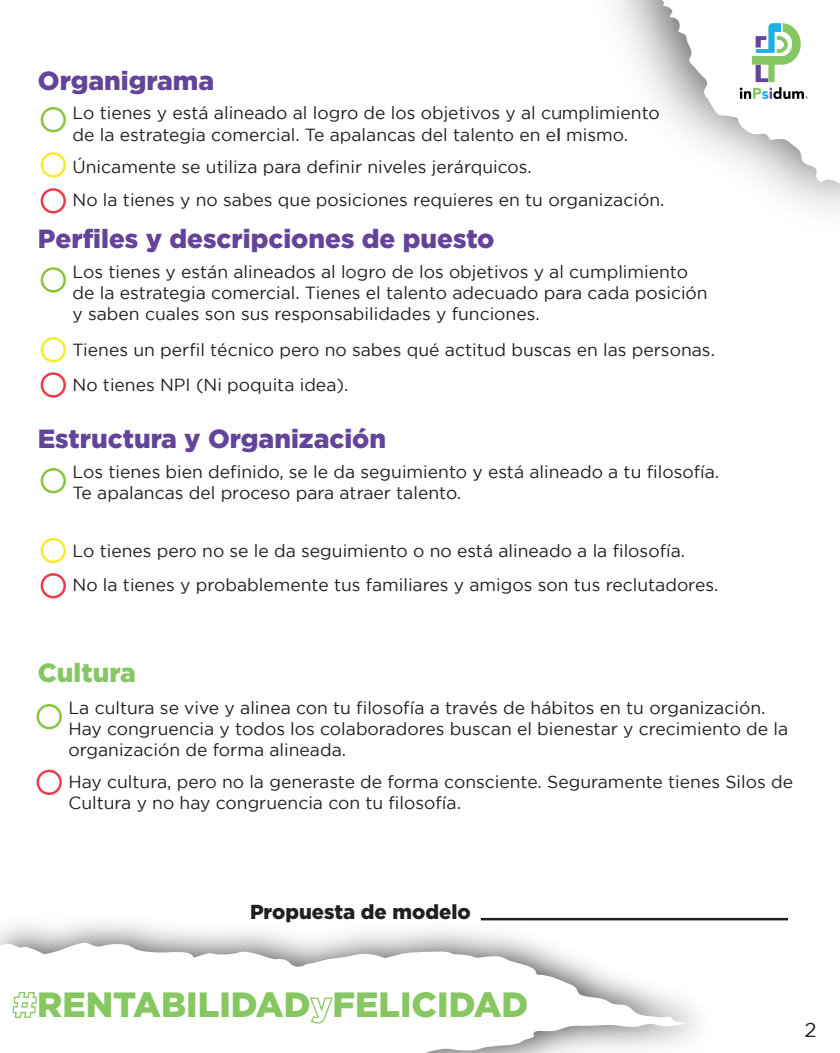
<style>
.page{position:relative;width:840px;height:1053px;background:#fff}
.page>*{position:absolute;margin:0;border:0;box-sizing:border-box;transform-origin:0 0}
.t1{font:900 35px "Gotham";color:#87c762}
.t2{font:900 26.25px "Gotham";color:#64439b}
.t3{font:900 26.25px "Gotham";color:#87c762}
.t4{font:900 20.25px "Gotham";color:#231f20}
.t5{font:20.25px "Gotham";color:#231f20}
.t6{font:17.5px/21px "Gotham";color:#231f20}
</style>
<div class="page">
<svg style="left:0;top:942px;width:686px;height:110px"></svg>
<svg style="left:12px;top:991px;width:25px;height:27px"></svg>
<svg style="left:309px;top:996px;width:25px;height:28px"></svg>
<div style="left:41px;top:188px;width:25px;height:25px;border:2px solid #ec3d4f;border-radius:50%"></div>
<div style="left:41px;top:152px;width:25px;height:25px;border:2px solid #f4ed2f;border-radius:50%"></div>
<div style="left:41px;top:107px;width:25px;height:25px;border:2px solid #8ac540;border-radius:50%"></div>
<div style="left:41px;top:372px;width:25px;height:25px;border:2px solid #ec3d4f;border-radius:50%"></div>
<div style="left:41px;top:337px;width:25px;height:25px;border:2px solid #f4ed2f;border-radius:50%"></div>
<div style="left:41px;top:267px;width:25px;height:25px;border:2px solid #8ac540;border-radius:50%"></div>
<div style="left:41px;top:573px;width:25px;height:25px;border:2px solid #ec3d4f;border-radius:50%"></div>
<div style="left:41px;top:538px;width:25px;height:25px;border:2px solid #f4ed2f;border-radius:50%"></div>
<div style="left:41px;top:468px;width:25px;height:25px;border:2px solid #8ac540;border-radius:50%"></div>
<div style="left:37px;top:769px;width:25px;height:26px;border:2px solid #ec3d4f;border-radius:50%"></div>
<div style="left:37px;top:704px;width:25px;height:25px;border:2px solid #8ac540;border-radius:50%"></div>
<svg style="left:658px;top:0;width:181px;height:200px"></svg>
<svg style="left:739px;top:23px;width:68px;height:76px"></svg>
<hr style="left:480px;top:917px;width:307px;height:3px;background:#231f20">
<h2 class="t2" style="left:38px;top:65px;width:178px">Organigrama</h2>
<p class="t6" style="left:72px;top:101px;width:588px;line-height:22.5px">Lo tienes y está alineado al logro de los objetivos y al cumplimiento de la estrategia comercial. Te apalancas del talento en el mismo.</p>
<p class="t6" style="left:72px;top:150px;width:593px;line-height:33.5px">Únicamente se utiliza para definir niveles jerárquicos.<br>No la tienes y no sabes que posiciones requieres en tu organización.</p>
<h2 class="t2" style="left:38px;top:224px;width:458px">Perfiles y descripciones de puesto</h2>
<p class="t6" style="left:72px;top:261px;width:636px">Los tienes y están alineados al logro de los objetivos y al cumplimiento de la estrategia comercial. Tienes el talento adecuado para cada posición y saben cuales son sus responsabilidades y funciones.</p>
<p class="t6" style="left:72px;top:333px;width:643px;line-height:34px">Tienes un perfil técnico pero no sabes qué actitud buscas en las personas.<br>No tienes NPI (Ni poquita idea).</p>
<h2 class="t2" style="left:38px;top:423px;width:350px">Estructura y Organización</h2>
<p class="t6" style="left:72px;top:461px;width:648px">Los tienes bien definido, se le da seguimiento y está alineado a tu filosofía.<br>Te apalancas del proceso para atraer talento.</p>
<p class="t6" style="left:72px;top:533px;width:647px;line-height:34px">Lo tienes pero no se le da seguimiento o no está alineado a la filosofía.<br>No la tienes y probablemente tus familiares y amigos son tus reclutadores.</p>
<h2 class="t3" style="left:38px;top:657px;width:99px">Cultura</h2>
<p class="t6" style="left:68px;top:697px;width:721px">La cultura se vive y alinea con tu filosofía a través de hábitos en tu organización.<br>Hay congruencia y todos los colaboradores buscan el bienestar y crecimiento de la organización de forma alineada.</p>
<p class="t6" style="left:68px;top:770px;width:726px">Hay cultura, pero no la generaste de forma consciente. Seguramente tienes Silos de<br>Cultura y no hay congruencia con tu filosofía.</p>
<p class="t4" style="left:250px;top:900px;width:222px">Propuesta de modelo</p>
<h1 class="t1" style="left:37px;top:984px;width:492px">RENTABILIDAD FELICIDAD</h1>
<p class="t5" style="left:804px;top:1018px;width:14px">2</p>
</div>
